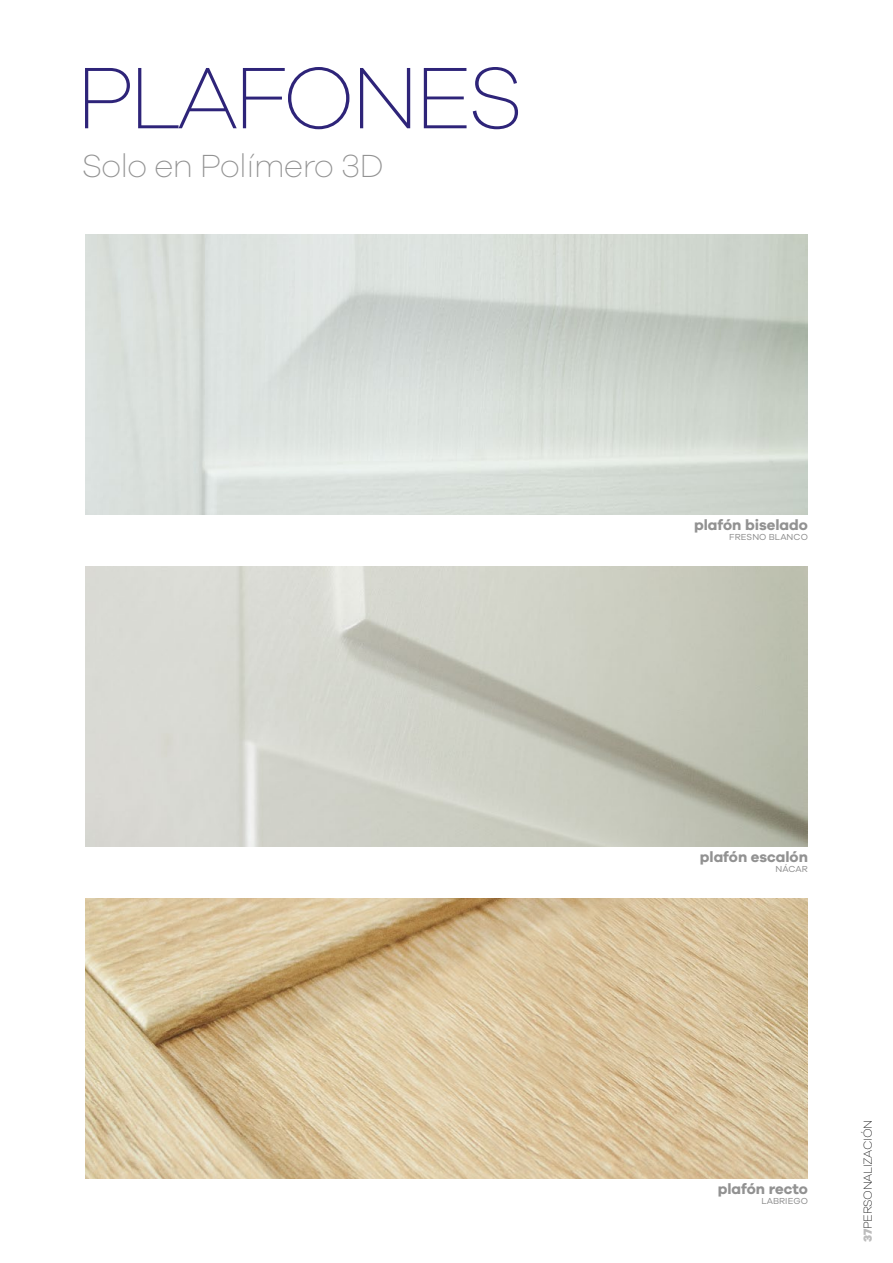
<style>
.page{position:relative;width:893px;height:1263px;background:#fff}
.page>*{position:absolute;margin:0;border:0;box-sizing:border-box;transform-origin:0 0}
.t1{font:200 90px "Galano Grotesque";letter-spacing:-.05em;color:#2e2479}
.t2{font:200 33px "Galano Grotesque";letter-spacing:-.03em;color:#929292}
.t3{font:700 15px "Galano Grotesque";color:#929292}
.t4{font:200 12px "Galano Grotesque";letter-spacing:-.03em;color:#000}
.t5{font:9px "Galano Grotesque";letter-spacing:.01em;color:#878787}
.s1{font-weight:800;color:#bcbcbc}
</style>
<div class="page">
<img style="left:85px;top:567px;width:723px;height:279px">
<img style="left:85px;top:899px;width:723px;height:279px">
<h1 class="t1" style="left:76px;top:44px;width:449px">PLAFONES</h1>
<h2 class="t2" style="left:82px;top:146px;width:304px">Solo en Polímero 3D</h2>
<p class="t3" style="left:694px;top:515px;width:115px">plafón biselado</p>
<p class="t5" style="left:729px;top:532px;width:80px">FRESNO BLANCO</p>
<p class="t3" style="left:700px;top:847px;width:110px">plafón escalón</p>
<p class="t5" style="left:776px;top:864px;width:34px">NÁCAR</p>
<p class="t3" style="left:718px;top:1179px;width:92px">plafón recto</p>
<p class="t5" style="left:761px;top:1196px;width:48px">LABRIEGO</p>
<p class="t4" style="left:860px;top:1242px;width:123px;rotate:-90deg"><span class="s1">37</span>PERSONALIZACIÓN</p>
</div>
